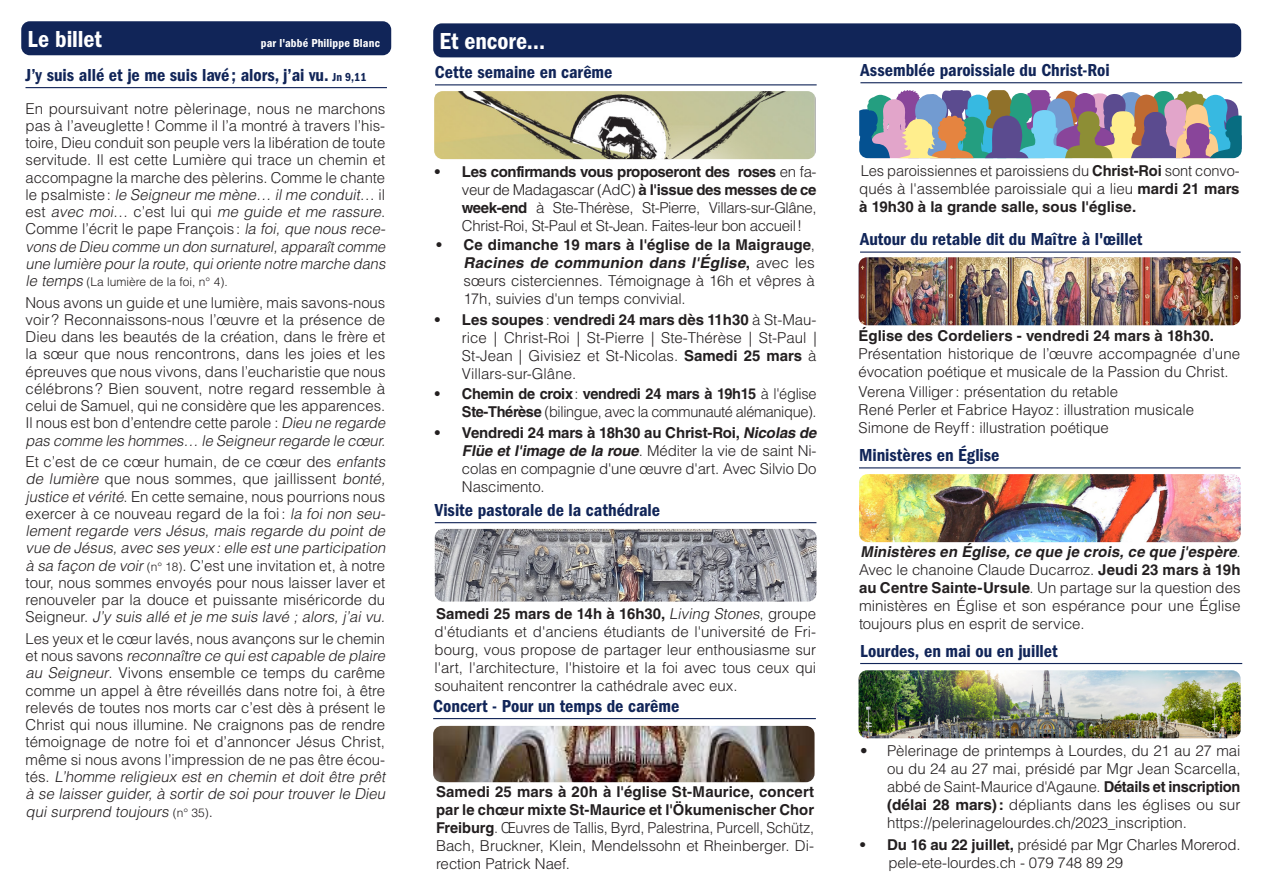
<style>
.page{position:relative;width:1263px;height:893px;background:#fff}
.page>*{position:absolute;margin:0;border:0;box-sizing:border-box;transform-origin:0 0}
.Titre_cartouche{font:24px "ITC Franklin Gothic Std Dm Cd";letter-spacing:-.005em;color:#fff}
.titre_souligné{font:18px "ITC Franklin Gothic Std Dm Cd";color:#112558}
.Texte_courant{font:300 15px/17.2px "Helvetica LT Std";color:#231f20}
.Texte_courant-2{font:300 15px/18px "Helvetica LT Std";letter-spacing:-.025em;color:#231f20;text-align:right}
.t1{font:700 15px "Helvetica LT Std";letter-spacing:.005em;color:#231f20}
.Texte_courant-3{font:300 12px "Helvetica LT Std";color:#231f20}
.Titre_cartouche-2{font:12px "ITC Franklin Gothic Std Dm Cd";letter-spacing:.015em;color:#fff}
.s1{font-size:12px}
.s2{font-style:italic}
.s3{font-style:italic;font-size:15px}
.s4{font-weight:700}
.s5{font-weight:700;font-style:italic}
</style>
<div class="page">
<div style="left:21px;top:21px;width:370px;height:34px;background:#112558;border-radius:9px"></div>
<div style="left:433px;top:23px;width:808px;height:34px;background:#112558;border-radius:9px"></div>
<hr style="left:26px;top:87px;width:361px;height:1px;background:#112558">
<hr style="left:435px;top:84px;width:382px;height:1px;background:#112558">
<img style="left:434px;top:91px;width:382px;height:68px">
<hr style="left:435px;top:522px;width:381px;height:1px;background:#112558">
<img style="left:435px;top:529px;width:381px;height:73px">
<hr style="left:860px;top:252px;width:381px;height:1px;background:#112558">
<img style="left:858px;top:257px;width:383px;height:68px">
<hr style="left:859px;top:467px;width:382px;height:1px;background:#112558">
<img style="left:859px;top:474px;width:382px;height:68px">
<hr style="left:860px;top:663px;width:382px;height:1px;background:#112558">
<img style="left:858px;top:670px;width:382px;height:68px">
<svg style="left:859px;top:90px;width:383px;height:68px;background:#8c939c"></svg>
<hr style="left:860px;top:82px;width:382px;height:1px;background:#112558">
<hr style="left:433px;top:718px;width:383px;height:1px;background:#112558">
<img style="left:433px;top:726px;width:381px;height:56px">
<p class="Titre_cartouche" style="left:28px;top:25px;width:76px">Le billet</p>
<p class="Titre_cartouche-2" style="left:261px;top:36px;width:121px">par l'abbé Philippe Blanc</p>
<p class="Titre_cartouche" style="left:440px;top:27px;width:107px">Et encore…</p>
<p class="titre_souligné" style="left:26px;top:64px;width:343px">J’y suis allé et je me suis lavé ; alors, j’ai vu. <span class="s1">Jn 9,11</span></p>
<p class="Texte_courant" style="left:26px;top:100px;width:365px">En poursuivant notre pèlerinage, nous ne marchons pas à l’aveuglette! Comme il l’a montré à travers l’his&shy;toire, Dieu conduit son peuple vers la libération de toute servitude. Il est cette Lumière qui trace un chemin et accompagne la marche des pèlerins. Comme le chante l e p s a l m i s t e : <span class="s2">le Seigneurme mène… ilme conduit</span>… i l e st <span class="s2">avec moi</span>… c ’ e st l u i q u i <span class="s2">me guide et me rassure</span>.<br>Comme l’écrit le pape François : <span class="s2">la foi,que nous rece&shy;vons de Dieu comme un don surnaturel,apparaîtcomme une lumière pourla route,quioriente notre marche dans</span></p>
<p class="Texte_courant-3" style="left:26px;top:274px;width:204px"><span class="s3">le temps</span> (La lumière de la foi, n° 4).</p>
<p class="Texte_courant" style="left:26px;top:294px;width:365px">Nous avons un guide et une lumière, mais savons-nous voir? Reconnaissons-nous l’œuvre et la présence de Dieu dans les beautés de la création, dans le frère et la sœur que nous rencontrons, dans les joies et les épreuves que nous vivons, dans l’eucharistie que nous célébrons ? Bien souvent, notre regard ressemble à celui de Samuel, qui ne considère que les apparences.<br>Il nous est bon d’entendre cette parole : <span class="s2">Dieu ne regarde pas comme les hommes… le Seigneurregarde le cœur.</span></p>
<p class="Texte_courant" style="left:26px;top:453px;width:365px">Et c’est de ce cœur humain, de ce cœur des <span class="s2">enfants de lumière</span> que nous sommes, que jaillissent <span class="s2">bonté, justice etvérité</span>. En cette semaine, nous pourrions nous exercer à ce nouveau regard de la foi: <span class="s2">la foi non seu&shy;lement regarde vers Jésus, mais regarde du point de vue de Jésus,avec ses yeux:elle estune participation à sa façon de voir</span><span class="s1">(n° 18)</span>. C’est une invitation et, à notre tour, nous sommes envoyés pour nous laisser laver et renouveler par la douce et puissante miséricorde du S e i g n e u r. <span class="s2">J’y suis allé et je me suis lavé ; alors, j’ai vu.</span></p>
<p class="Texte_courant" style="left:26px;top:630px;width:364px">Les yeux et le cœur lavés, nous avançons sur le chemin e t n o u s s a v o n s <span class="s2">reconnaître ce quiestcapable de plaire au Seigneur</span>. Vivons ensemble ce temps du carême comme un appel à être réveillés dans notre foi, à être relevés de toutes nos morts car c’est dès à présent le Christ qui nous illumine. Ne craignons pas de rendre témoignage de notre foi et d’annoncer Jésus Christ, même si nous avons l’impression de ne pas être écou&shy;t é s . <span class="s2">L’homme religieux est en chemin et doit être prêt à se laisser guider, à sortir de soi pour trouver le Dieu qui surprend toujours</span> <span class="s1">( n ° 3 5 )</span> .</p>
<p class="titre_souligné" style="left:435px;top:62px;width:179px">Cette semaine en carême</p>
<p class="Texte_courant" style="left:462px;top:163px;width:356px;line-height:18px;text-align:justify;text-indent:-27px"><span class="s4">• Les confirmands vous proposeront des roses</span> en fa&shy;veur de Madagascar (AdC) <span class="s4">à l'issue des messes de ce week-end</span> à Ste-Thérèse, St-Pierre, Villars-sur-Glâne, Christ-Roi, St-Paul et St-Jean. Faites-leur bon accueil!</p>
<p class="Texte_courant" style="left:463px;top:235px;width:353px;line-height:18px;text-align:justify;text-indent:-27px"><span class="s4">• Ce dimanche 19 mars à l'église de la Maigrauge</span>, <span class="s5">Racines de communion dans l'Église</span><span class="s4">,</span> av e c l e s sœurs cisterciennes. Témoignage à 16h et vêpres à 17h, suivies d'un temps convivial.</p>
<p class="Texte_courant" style="left:462px;top:311px;width:356px;line-height:18px;text-align:justify;text-indent:-27px"><span class="s4">• Les soupes</span>: <span class="s4">vendredi 24 mars dès 11h30</span> à St-Mau&shy;rice | Christ-Roi | St-Pierre | Ste-Thérèse | St-Paul | St-Jean | Givisiez et St-Nicolas. <span class="s4">Samedi 25 mars</span> à Villars-sur-Glâne.</p>
<p class="Texte_courant-2" style="left:435px;top:385px;width:383px"><span class="s4">• Chemin de croix</span>: <span class="s4">vendredi 24 mars à 19h15</span> à l'église<br><span class="s4">Ste-Thérèse</span> (bilingue, avec la communauté alémanique).</p>
<p class="Texte_courant" style="left:462px;top:423px;width:359px;line-height:18px;text-indent:-27px"><span class="s4">• Vendredi 24 mars à 18h30 au Christ-Roi,</span> <span class="s5">Nicolas de Flüe et l'image de la roue</span>. Méditer la vie de saint Ni&shy;colas en compagnie d'une œuvre d'art. Avec Silvio Do Nascimento.</p>
<p class="titre_souligné" style="left:435px;top:499px;width:227px">Visite pastorale de la cathédrale</p>
<p class="Texte_courant" style="left:435px;top:604px;width:383px;line-height:18px;text-align:justify"><span class="s4">Samedi 25 mars de 14h à 16h30,</span> <span class="s2">Living Stones</span>, groupe d'étudiants et d'anciens étudiants de l'université de Fri&shy;bourg, vous propose de partager leur enthousiasme sur l'art, l'architecture, l'histoire et la foi avec tous ceux qui souhaitent rencontrer la cathédrale avec eux.</p>
<p class="titre_souligné" style="left:433px;top:695px;width:248px">Concert - Pour un temps de carême</p>
<p class="Texte_courant" style="left:436px;top:783px;width:380px;line-height:18px;text-align:justify"><span class="s4">Samedi 25 mars à 20h à l'église St-Maurice, concert par le chœur mixte St-Maurice et l'Ökumenischer Chor Freiburg</span>. Œuvres de Tallis, Byrd, Palestrina, Purcell, Schütz, Bach, Bruckner, Klein, Mendelssohn et Rheinberger. Di&shy;rection Patrick Naef.</p>
<p class="titre_souligné" style="left:860px;top:60px;width:251px">Assemblée paroissiale du Christ-Roi</p>
<p class="Texte_courant" style="left:859px;top:161px;width:382px;line-height:18px;text-align:justify">Les paroissiennes et paroissiens du <span class="s4">Christ-Roi</span> sont convo&shy;qués à l'assemblée paroissiale qui a lieu <span class="s4">mardi 21 mars à 19h30 à la grande salle, sous l'église.</span></p>
<p class="titre_souligné" style="left:860px;top:229px;width:284px">Autour du retable dit du Maître à l'œillet</p>
<p class="t1" style="left:859px;top:326px;width:357px">Église des Cordeliers - vendredi 24 mars à 18h30.</p>
<p class="Texte_courant" style="left:859px;top:344px;width:383px;line-height:18px">Présentation historique de l’œuvre accompagnée d’une évocation poétique et musicale de la Passion du Christ.</p>
<p class="Texte_courant" style="left:859px;top:383px;width:261px">Verena Villiger: présentation du retable</p>
<p class="Texte_courant" style="left:859px;top:401px;width:337px">René Perler et Fabrice Hayoz : illustration musicale</p>
<p class="Texte_courant" style="left:859px;top:419px;width:252px">Simone de Reyff: illustration poétique</p>
<p class="titre_souligné" style="left:859px;top:445px;width:142px">Ministères en Église</p>
<p class="Texte_courant" style="left:859px;top:542px;width:386px;line-height:18px"><span class="s5">Ministères en Église, ce que je crois, ce que j 'espère</span><span class="s2">.<br></span>Avec le chanoine Claude Ducarroz. <span class="s4">Jeudi 23 mars à 19h au Centre Sainte-Ursule</span>. Un partage sur la question des ministères en Église et son espérance pour une Église toujours plus en esprit de service.</p>
<p class="titre_souligné" style="left:860px;top:640px;width:199px">Lourdes, en mai ou en juillet</p>
<p class="Texte_courant" style="left:887px;top:741px;width:355px;line-height:18px;text-align:justify;text-indent:-27px">• Pèlerinage de printemps à Lourdes, du 21 au 27 mai ou du 24 au 27 mai, présidé par Mgr Jean Scarcella, abbé de Saint-Maurice d'Agaune. <span class="s4">Détails et inscription (délai 28 mars):</span> dépliants dans les églises ou sur https://pelerinagelourdes.ch/2023_inscription.</p>
<p class="Texte_courant" style="left:860px;top:836px;width:382px"><span class="s4">• Du 16 au 22 juillet,</span> présidé par Mgr Charles Morerod.</p>
<p class="Texte_courant" style="left:888px;top:854px;width:236px">pele-ete-lourdes.ch - 079 748 89 29</p>
</div>
